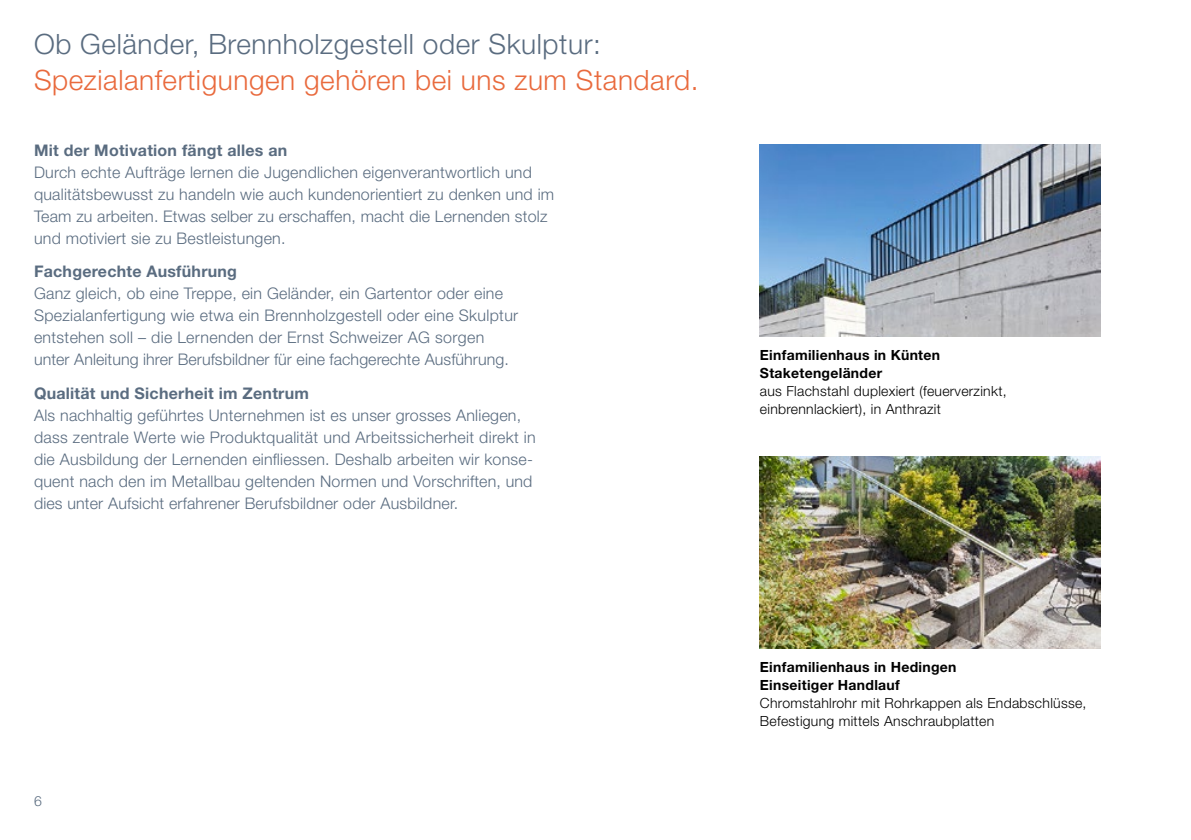
<style>
.page{position:relative;width:1191px;height:840px;background:#fff}
.page>*{position:absolute;margin:0;border:0;box-sizing:border-box;transform-origin:0 0}
.t1{font:300 28px "Helvetica Neue LT Std";letter-spacing:.02em;color:#e96a3d}
.t2{font:300 28px "Helvetica Neue LT Std";letter-spacing:.02em;color:#5a6c80}
.t3{font:300 16px/22px "Helvetica Neue LT Std";letter-spacing:.015em;color:#5a6c80}
.t4{font:700 16px "Helvetica Neue LT Std";letter-spacing:.015em;color:#5a6c80}
.Legende_Light_7_pt_S{font:300 14px/18px "Helvetica Neue LT Std";letter-spacing:.02em;color:#000}
.Legende_Bold_7_pt_Sc{font:700 14px "Helvetica Neue LT Std";letter-spacing:.02em;color:#000}
.t5{font:300 14px "Helvetica Neue LT Std";color:#5a6c80}
</style>
<div class="page">
<img style="left:760px;top:456px;width:340px;height:192px">
<img style="left:760px;top:144px;width:340px;height:192px">
<p class="t2" style="left:34px;top:27px;width:568px">Ob Geländer, Brennholzgestell oder Skulptur:</p>
<p class="t1" style="left:34px;top:63px;width:666px">Spezialanfertigungen gehören bei uns zum Standard.</p>
<p class="t4" style="left:34px;top:140px;width:255px">Mit der Motivation fängt alles an</p>
<p class="t3" style="left:34px;top:160px;width:522px">Durch echte Aufträge lernen die Jugendlichen eigenverantwortlich und qualitätsbewusst zu handeln wie auch kundenorientiert zu denken und im Team zu arbeiten. Etwas selber zu erschaffen, macht die Lernenden stolz und motiviert sie zu Bestleistungen.</p>
<p class="t4" style="left:34px;top:261px;width:204px">Fachgerechte Ausführung</p>
<p class="t3" style="left:34px;top:282px;width:486px">Ganz gleich, ob eine Treppe, ein Geländer, ein Gartentor oder eine Spezialanfertigung wie etwa ein Brennholzgestell oder eine Skulptur entstehen soll – die Lernenden der Ernst Schweizer AG sorgen unter Anleitung ihrer Berufsbildner für eine fachgerechte Ausführung.</p>
<p class="t4" style="left:34px;top:383px;width:276px">Qualität und Sicherheit im Zentrum</p>
<p class="t3" style="left:34px;top:403px;width:503px">Als nachhaltig geführtes Unternehmen ist es unser grosses Anliegen, dass zentrale Werte wie Produktqualität und Arbeitssicherheit direkt in die Ausbildung der Lernenden einfliessen. Deshalb arbeiten wir konse&shy;quent nach den im Metallbau geltenden Normen und Vorschriften, und dies unter Aufsicht erfahrener Berufsbildner oder Ausbildner.</p>
<p class="t5" style="left:34px;top:792px;width:9px">6</p>
<p class="Legende_Bold_7_pt_Sc" style="left:760px;top:346px;width:182px">Einfamilienhaus in Künten</p>
<p class="Legende_Bold_7_pt_Sc" style="left:760px;top:364px;width:124px">Staketengeländer</p>
<p class="Legende_Light_7_pt_S" style="left:760px;top:381px;width:248px">aus Flachstahl duplexiert (feuerverzinkt, einbrennlackiert), in Anthrazit</p>
<p class="Legende_Bold_7_pt_Sc" style="left:760px;top:658px;width:198px">Einfamilienhaus in Hedingen</p>
<p class="Legende_Bold_7_pt_Sc" style="left:760px;top:676px;width:141px">Einseitiger Handlauf</p>
<p class="Legende_Light_7_pt_S" style="left:760px;top:693px;width:328px">Chromstahlrohr mit Rohrkappen als Endabschlüsse,<br>Befestigung mittels Anschraubplatten</p>
</div>
